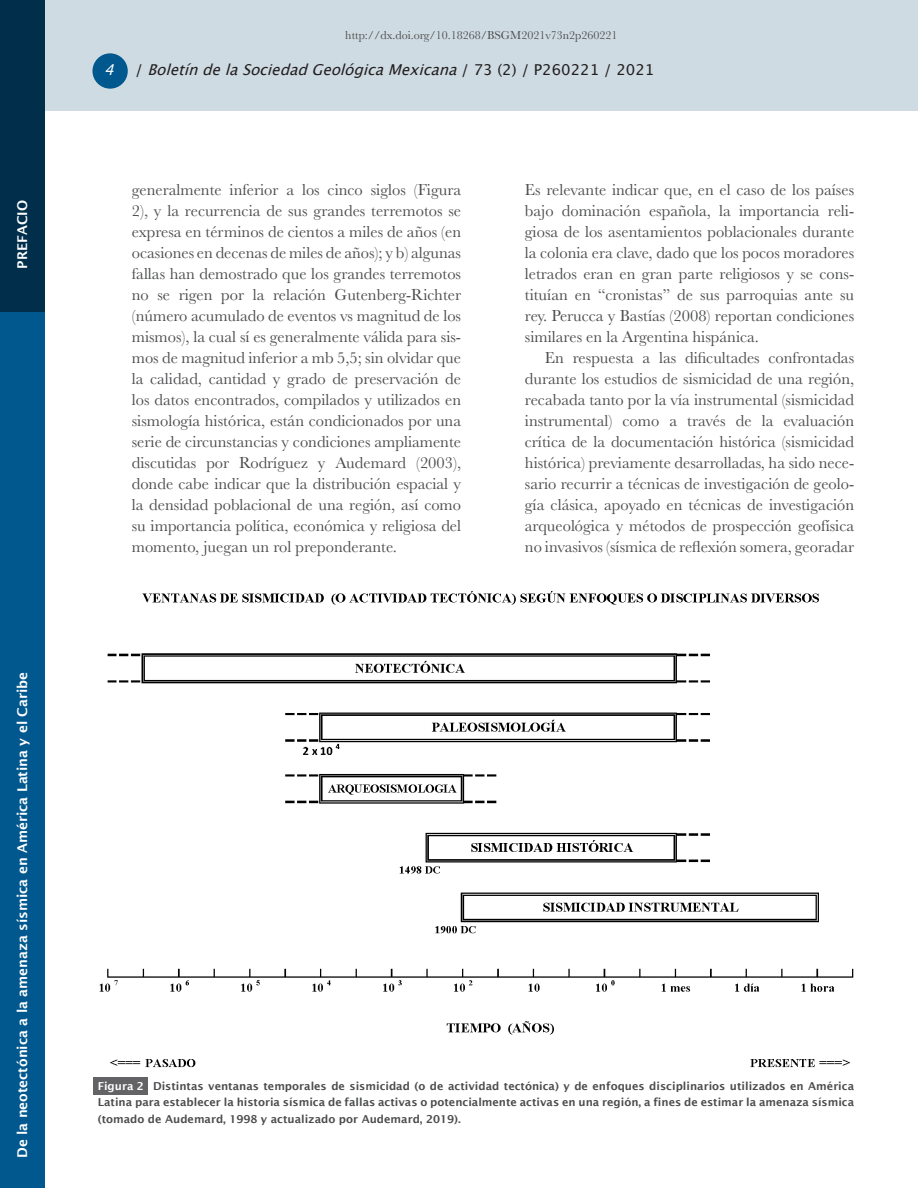
<style>
.page{position:relative;width:918px;height:1188px;background:#fff}
.page>*{position:absolute;margin:0;border:0;box-sizing:border-box;transform-origin:0 0}
.Texto_general{font:16.5px/21px "Baskerville";color:#4b4c4d;text-align:justify}
.t1{font:italic 15px "Lucida Grande";color:#231f20}
.Sección{font:600 13.5px "Lucida Sans";color:#fff}
.t2{font:12px "Baskerville";color:#4b4c4d}
.Pie_de_figura{font:600 10.95px/16.5px "Lucida Sans";color:#4b4c4d;text-align:justify}
.Pie_de_figura__númer{font:600 10.95px "Lucida Sans";color:#fff}
.s1{color:#fff}
.s2{font-style:normal}
</style>
<div class="page">
<div style="left:0;top:311px;width:44px;height:877px;background:#01588e"></div>
<div style="left:45px;top:0;width:873px;height:111px;background:#cfdbe2"></div>
<div style="left:92px;top:53px;width:36px;height:36px;background:#01588e;border-radius:50%"></div>
<div style="left:0;top:0;width:44px;height:311px;background:#012e4b"></div>
<div style="left:94px;top:1077px;width:54px;height:17px;background:#636366"></div>
<img style="left:99px;top:591px;width:755px;height:477px">
<p class="Sección" style="left:15px;top:269px;width:70px;rotate:-90deg">PREFACIO</p>
<p class="Sección" style="left:15px;top:1158px;width:488px;rotate:-90deg">De la neotectónica a la amenaza sísmica en América Latina y el Caribe</p>
<p class="t2" style="left:345px;top:27px;width:274px">http://dx.doi.org/10.18268/BSGM2021v73n2p260221</p>
<p class="t1" style="left:104px;top:61px;width:552px"><span class="s1">4</span> <span class="s2">/</span> BoletíndelaSociedadGeológicaMexicana<span class="s2">/ 7 3 ( 2 ) / P 2 6 0 2 2 1 / 2 0 2 1</span></p>
<p class="Texto_general" style="left:132px;top:179px;width:331px">generalmente inferior a los cinco siglos (Figura 2), y la recurrencia de sus grandes terremotos se expresa en términos de cientos a miles de años (en ocasiones en decenas de miles de años); y b) algunas fallas han demostrado que los grandes terremotos no se rigen por la relación Gutenberg-Richter (número acumulado de eventos vs magnitud de los mismos), la cual sí es generalmente válida para sis&shy;mos de magnitud inferior a mb 5,5; sin olvidar que la calidad, cantidad y grado de preservación de los datos encontrados, compilados y utilizados en sismología histórica, están condicionados por una serie de circunstancias y condiciones ampliamente discutidas por Rodríguez y Audemard (2003), donde cabe indicar que la distribución espacial y la densidad poblacional de una región, así como su importancia política, económica y religiosa del momento, juegan un rol preponderante.</p>
<p class="Texto_general" style="left:525px;top:179px;width:331px">Es relevante indicar que, en el caso de los países bajo dominación española, la importancia reli&shy;giosa de los asentamientos poblacionales durante la colonia era clave, dado que los pocos moradores letrados eran en gran parte religiosos y se cons&shy;tituían en “cronistas” de sus parroquias ante su rey. Perucca y Bastías (2008) reportan condiciones similares en la Argentina hispánica.</p>
<p class="Texto_general" style="left:525px;top:347px;width:331px;text-indent:20px">En respuesta a las dificultades confrontadas durante los estudios de sismicidad de una región, recabada tanto por la vía instrumental (sismicidad instrumental) como a través de la evaluación crítica de la documentación histórica (sismicidad histórica) previamente desarrolladas, ha sido nece&shy;sario recurrir a técnicas de investigación de geolo&shy;gía clásica, apoyado en técnicas de investigación arqueológica y métodos de prospección geofísica no invasivos (sísmica de reflexión somera, georadar</p>
<p class="Pie_de_figura" style="left:98px;top:1078px;width:758px;text-indent:55px">Distintas ventanas temporales de sismicidad (o de actividad tectónica) y de enfoques disciplinarios utilizados en América Latina para establecer la historia sísmica de fallas activas o potencialmente activas en una región, a fines de estimar la amenaza sísmica (tomado de Audemard, 1998 y actualizado por Audemard, 2019).</p>
<p class="Pie_de_figura__númer" style="left:98px;top:1080px;width:48px">Figura 2</p>
</div>
